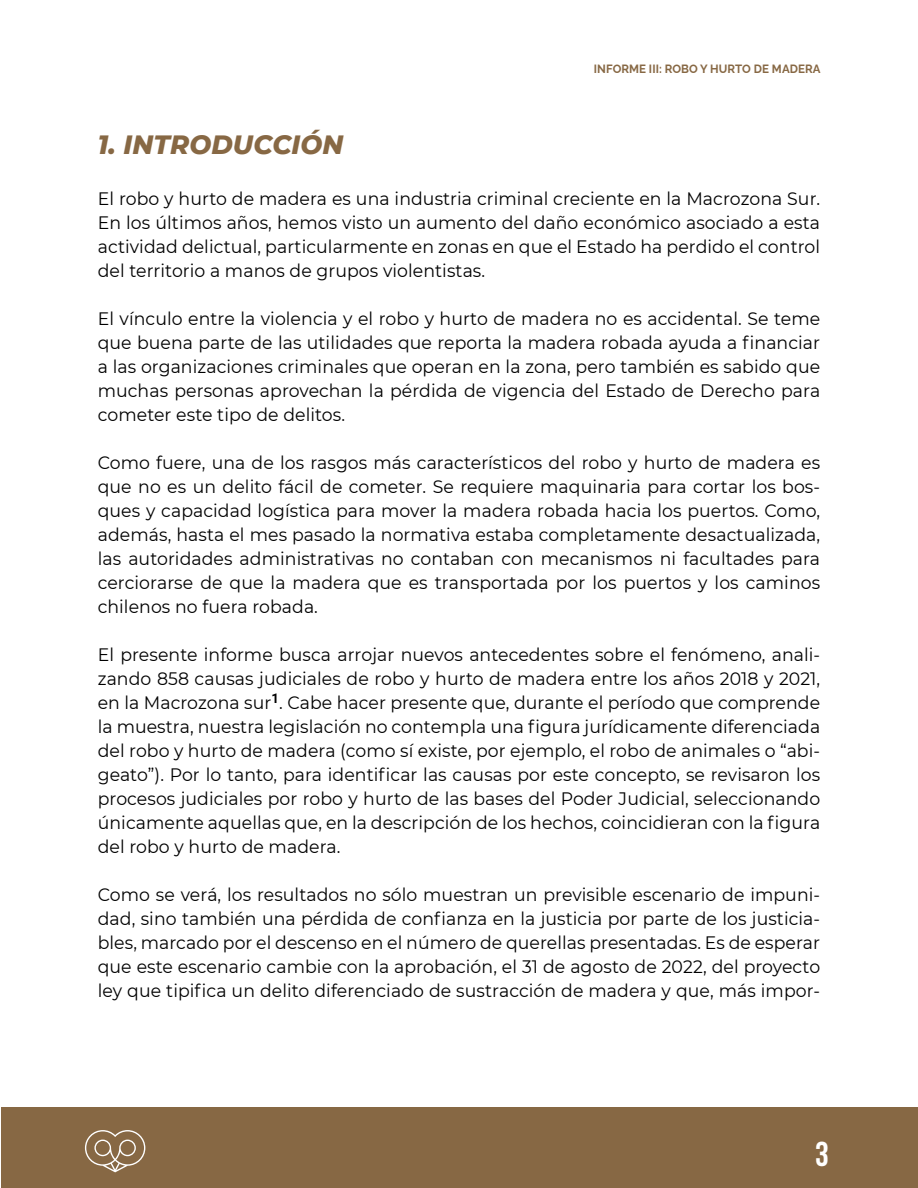
<style>
.page{position:relative;width:918px;height:1188px;background:#fff}
.page>*{position:absolute;margin:0;border:0;box-sizing:border-box;transform-origin:0 0}
.t1{font:700 34.5px "Bebas Neue";color:#fff}
.t2{font:italic 800 27px "Montserrat";letter-spacing:.005em;color:#876844;scale:.96 1}
.t3{font:18px/24px "Montserrat";letter-spacing:.005em;color:#000;text-align:justify;scale:.96 1}
.t4{font:700 12px "Raleway";letter-spacing:.005em;color:#876844;scale:.96 1}
</style>
<div class="page">
<div style="left:1px;top:1108px;width:917px;height:80px;background:#876844"></div>
<svg style="left:85px;top:1130px;width:60px;height:42px"></svg>
<h2 class="t2" style="left:98px;top:124px;width:257px">1. INTRODUCCIÓN</h2>
<p class="t4" style="left:594px;top:59px;width:238px">INFORME III: ROBO Y HURTO DE MADERA</p>
<p class="t3" style="left:98px;top:186px;width:754px">El robo y hurto de madera es una industria criminal creciente en la Macrozona Sur.<br>En los últimos años, hemos visto un aumento del daño económico asociado a esta actividad delictual, particularmente en zonas en que el Estado ha perdido el control del territorio a manos de grupos violentistas.</p>
<p class="t3" style="left:98px;top:306px;width:754px">El vínculo entre la violencia y el robo y hurto de madera no es accidental. Se teme que buena parte de las utilidades que reporta la madera robada ayuda a financiar a las organizaciones criminales que operan en la zona, pero también es sabido que muchas personas aprovechan la pérdida de vigencia del Estado de Derecho para cometer este tipo de delitos.</p>
<p class="t3" style="left:98px;top:450px;width:754px">Como fuere, una de los rasgos más característicos del robo y hurto de madera es que no es un delito fácil de cometer. Se requiere maquinaria para cortar los bos&shy;ques y capacidad logística para mover la madera robada hacia los puertos. Como, además, hasta el mes pasado la normativa estaba completamente desactualizada, las autoridades administrativas no contaban con mecanismos ni facultades para cerciorarse de que la madera que es transportada por los puertos y los caminos chilenos no fuera robada.</p>
<p class="t3" style="left:98px;top:642px;width:754px">El presente informe busca arrojar nuevos antecedentes sobre el fenómeno, anali&shy;zando 858 causas judiciales de robo y hurto de madera entre los años 2018 y 2021, en la Macrozona sur<sup>1</sup>. Cabe hacer presente que, durante el período que comprende la muestra, nuestra legislación no contempla una figura jurídicamente diferenciada del robo y hurto de madera (como sí existe, por ejemplo, el robo de animales o “abi&shy;geato”). Por lo tanto, para identificar las causas por este concepto, se revisaron los procesos judiciales por robo y hurto de las bases del Poder Judicial, seleccionando únicamente aquellas que, en la descripción de los hechos, coincidieran con la figura del robo y hurto de madera.</p>
<p class="t3" style="left:98px;top:882px;width:754px">Como se verá, los resultados no sólo muestran un previsible escenario de impuni&shy;dad, sino también una pérdida de confianza en la justicia por parte de los justicia&shy;bles, marcado por el descenso en el número de querellas presentadas. Es de esperar que este escenario cambie con la aprobación, el 31 de agosto de 2022, del proyecto ley que tipifica un delito diferenciado de sustracción de madera y que, más impor-</p>
<h1 class="t1" style="left:815px;top:1135px;width:15px">3</h1>
</div>
